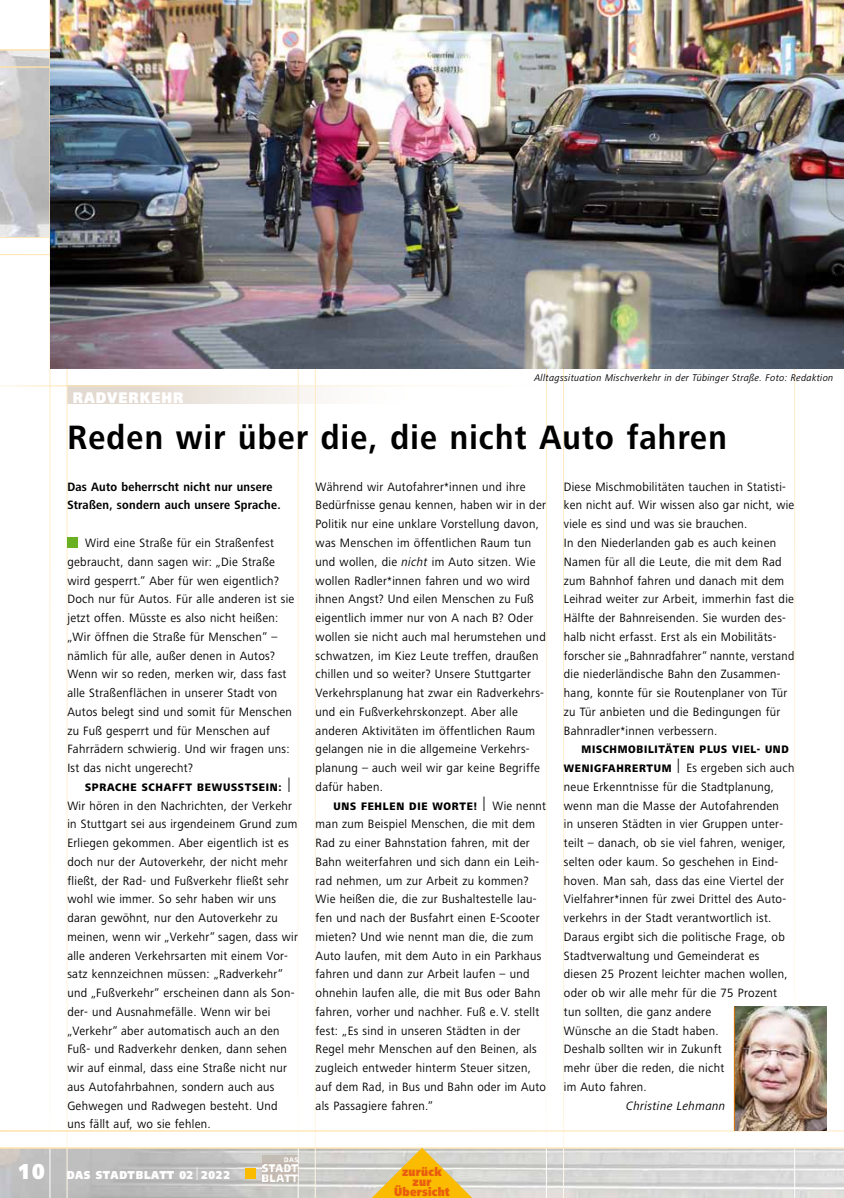
<style>
.page{position:relative;width:844px;height:1198px;background:#fff}
.page>*{position:absolute;margin:0;border:0;box-sizing:border-box;transform-origin:0 0}
.t1{font:700 35px "Frutiger Next LT";letter-spacing:.04em;color:#000;scale:.9 1}
.t2{font:900 16px "Frutiger Next LT";letter-spacing:.07em;color:#fff;scale:.85 1}
.t3{font:12.5px/18.8px "Frutiger Next LT";letter-spacing:.025em;color:#000;scale:.95 1}
.t4{font:12.5px/18.8px "Frutiger Next LT";letter-spacing:.025em;color:#000;scale:.94 1}
.t5{font:700 12.5px/18.8px "Frutiger Next LT";letter-spacing:.025em;color:#000;scale:.9 1}
.t6{font:900 12.5px/10px "Frutiger Next LT";letter-spacing:.025em;color:#e95d0f;text-align:center;scale:.85 1}
.t7{font:italic 12.5px "Frutiger Next LT";letter-spacing:.03em;color:#000;scale:.95 1}
.t8{font:900 11.88px "Frutiger Next LT";letter-spacing:.075em;color:#fff;scale:.85 1}
.t9{font:800 11.25px "Frutiger Next LT";letter-spacing:.075em;color:#000;scale:.9 1}
.t10{font:800 11.25px "Frutiger Next LT";letter-spacing:.075em;color:#000;scale:.89 1}
.t11{font:italic 10px "Frutiger Next LT";letter-spacing:.03em;color:#000;scale:.95 1}
.s1{font-weight:400;font-size:20px}
.s2{font-style:italic}
.s3{font-weight:400;font-size:12.5px}
.s4{font-weight:800;font-size:11.25px}
.s5{font-size:20px}
.s6{font-size:22.5px}
.s7{font-weight:400;font-size:17.5px}
</style>
<div class="page">
<img style="left:0;top:51px;width:50px;height:186px">
<img style="left:0;top:1148px;width:843px;height:50px">
<div style="left:67px;top:386px;width:355px;height:17px;background:linear-gradient(to right,#ded4c9,#fff)"></div>
<hr style="left:315px;top:0;width:1px;height:1198px;background:#fff">
<hr style="left:563px;top:0;width:1px;height:1198px;background:#fff">
<hr style="left:546px;top:0;width:1px;height:1198px;background:#fff">
<hr style="left:298px;top:0;width:1px;height:1198px;background:#fff">
<hr style="left:794px;top:0;width:1px;height:1198px;background:#fff">
<hr style="left:67px;top:0;width:1px;height:1198px;background:#fff">
<hr style="left:50px;top:0;width:1px;height:1198px;background:#fff">
<hr style="left:0;top:67px;width:843px;height:1px;background:#fff">
<img style="left:50px;top:0;width:793px;height:369px">
<div style="left:67px;top:537px;width:11px;height:11px;background:#6ab023"></div>
<img style="left:734px;top:1006px;width:92px;height:124px">
<hr style="left:733px;top:1006px;width:1px;height:124px;background:#dd7602">
<div style="left:244px;top:1168px;width:11px;height:11px;background:#fabb00"></div>
<img style="left:262px;top:1155px;width:36px;height:26px">
<svg style="left:371px;top:1147px;width:101px;height:51px;background:#e7c869"></svg>
<p class="t11" style="left:534px;top:372px;width:316px">Alltagssituation Mischverkehr in der Tübinger Straße. Foto: Redaktion</p>
<p class="t2" style="left:73px;top:389px;width:131px">Radverke hr</p>
<h1 class="t1" style="left:67px;top:417px;width:734px">Reden wir über die, die nicht Auto fahren</h1>
<p class="t5" style="left:67px;top:477px;width:238px">Das Auto beherrscht nicht nur unsere<br>Straßen, sondern auch unsere Sprache.</p>
<p class="t3" style="left:67px;top:533px;width:240px;text-indent:18px">Wird eine Straße für ein Straßenfest gebraucht, dann sagen wir: „Die Straße wird gesperrt.“ Aber für wen eigentlich?<br>Doch nur für Autos. Für alle anderen ist sie jetzt offen. Müsste es also nicht heißen: „Wir öffnen die Straße für Menschen“ – nämlich für alle, außer denen in Autos?<br>Wenn wir so reden, merken wir, dass fast alle Straßenflächen in unserer Stadt von Autos belegt sind und somit für Menschen zu Fuß gesperrt und für Menschen auf Fahrrädern schwierig. Und wir fragen uns:<br>Ist das nicht ungerecht?</p>
<p class="t9" style="left:85px;top:780px;width:229px">SPRACHE SCHAFFT BEWUSSTSEIN: <span class="s1">l</span></p>
<p class="t3" style="left:67px;top:796px;width:244px">Wir hören in den Nachrichten, der Verkehr in Stuttgart sei aus irgendeinem Grund zum Erliegen gekommen. Aber eigentlich ist es doch nur der Autoverkehr, der nicht mehr fließt, der Rad- und Fußverkehr fließt sehr wohl wie immer. So sehr haben wir uns daran gewöhnt, nur den Autoverkehr zu meinen, wenn wir „Verkehr“ sagen, dass wir alle anderen Verkehrsarten mit einem Vor&shy;satz kennzeichnen müssen: „Radverkehr“ und „Fußverkehr“ erscheinen dann als Son&shy;der- und Ausnahmefälle. Wenn wir bei „Verkehr“ aber automatisch auch an den Fuß- und Radverkehr denken, dann sehen wir auf einmal, dass eine Straße nicht nur aus Autofahrbahnen, sondern auch aus Gehwegen und Radwegen besteht. Und uns fällt auf, wo sie fehlen.</p>
<p class="t3" style="left:315px;top:477px;width:244px">Während wir Autofahrer*innen und ihre Bedürfnisse genau kennen, haben wir in der Politik nur eine unklare Vorstellung davon, was Menschen im öffentlichen Raum tun und wollen, die <span class="s2">nicht</span> im Auto sitzen. Wie wollen Radler*innen fahren und wo wird ihnen Angst? Und eilen Menschen zu Fuß eigentlich immer nur von A nach B? Oder wollen sie nicht auch mal herumstehen und schwatzen, im Kiez Leute treffen, draußen chillen und so weiter? Unsere Stuttgarter Verkehrsplanung hat zwar ein Radverkehrs&shy;und ein Fußverkehrskonzept. Aber alle anderen Aktivitäten im öffentlichen Raum gelangen nie in die allgemeine Verkehrs&shy;planung – auch weil wir gar keine Begriffe dafür haben.</p>
<p class="t9" style="left:333px;top:799px;width:238px">UNS FEHLEN DIE WORTE! <span class="s1">l</span> <span class="s3">Wie nennt</span></p>
<p class="t3" style="left:315px;top:815px;width:244px">man zum Beispiel Menschen, die mit dem Rad zu einer Bahnstation fahren, mit der Bahn weiterfahren und sich dann ein Leih&shy;rad nehmen, um zur Arbeit zu kommen?<br>Wie heißen die, die zur Bushaltestelle lau&shy;fen und nach der Busfahrt einen E-Scooter mieten? Und wie nennt man die, die zum Auto laufen, mit dem Auto in ein Parkhaus fahren und dann zur Arbeit laufen – und ohnehin laufen alle, die mit Bus oder Bahn fahren, vorher und nachher. Fuß e. V. stellt fest: „Es sind in unseren Städten in der Regel mehr Menschen auf den Beinen, als zugleich entweder hinterm Steuer sitzen, auf dem Rad, in Bus und Bahn oder im Auto als Passagiere fahren.“</p>
<p class="t4" style="left:563px;top:477px;width:247px">Diese Mischmobilitäten tauchen in Statisti&shy;ken nicht auf. Wir wissen also gar nicht, wie viele es sind und was sie brauchen.<br>In den Niederlanden gab es auch keinen Namen für all die Leute, die mit dem Rad zum Bahnhof fahren und danach mit dem Leihrad weiter zur Arbeit, immerhin fast die Hälfte der Bahnreisenden. Sie wurden des&shy;halb nicht erfasst. Erst als ein Mobilitäts&shy;forscher sie „Bahnradfahrer“ nannte, verstand die niederländische Bahn den Zusammen&shy;hang, konnte für sie Routenplaner von Tür zu Tür anbieten und die Bedingungen für Bahnradler*innen verbessern.</p>
<p class="t10" style="left:581px;top:743px;width:234px">MISCHMOBILITÄTEN PLUS VIEL- UND</p>
<p class="t4" style="left:563px;top:758px;width:247px"><span class="s4">WENIGFAHRERTUM</span> <span class="s5">l</span> Es ergeben sich auch neue Erkenntnisse für die Stadtplanung, wenn man die Masse der Autofahrenden<br>in unseren Städten in vier Gruppen unter&shy;teilt – danach, ob sie viel fahren, weniger, selten oder kaum. So geschehen in Eind&shy;hoven. Man sah, dass das eine Viertel der Vielfahrer*innen für zwei Drittel des Auto&shy;verkehrs in der Stadt verantwortlich ist.<br>Daraus ergibt sich die politische Frage, ob Stadtverwaltung und Gemeinderat es diesen 25 Prozent leichter machen wollen, oder ob wir alle mehr für die 75 Prozent tun sollten, die ganz andere<br>Wünsche an die Stadt haben.<br>Deshalb sollten wir in Zukunft<br>mehr über die reden, die nicht<br>im Auto fahren.</p>
<p class="t7" style="left:626px;top:1098px;width:105px">Christine Lehmann</p>
<p class="t8" style="left:18px;top:1167px;width:111px"><span class="s6">10</span> DAS STADT</p>
<p class="t8" style="left:136px;top:1167px;width:20px">BLATT</p>
<p class="t8" style="left:179px;top:1167px;width:61px">02 <span class="s7">l</span> 2022</p>
<p class="t6" style="left:394px;top:1167px;width:67px">zurück zur<br>Übersicht</p>
</div>
